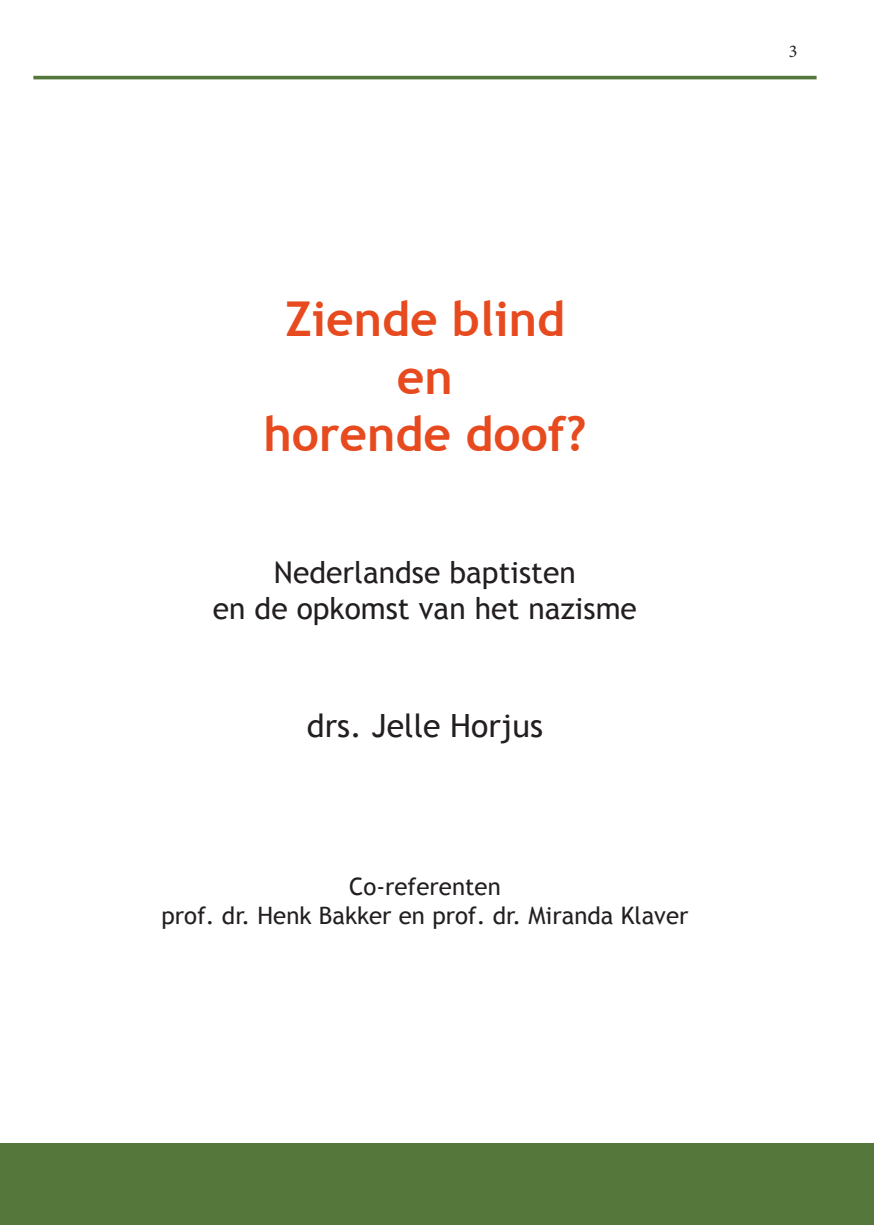
<style>
.page{position:relative;width:874px;height:1225px;background:#fff}
.page>*{position:absolute;margin:0;border:0;box-sizing:border-box;transform-origin:0 0}
.Kop{font:700 48px "Trebuchet MS";color:#e74a1e}
.t1{font:32px "Trebuchet MS";color:#231f20}
.Subkop{font:30px "Trebuchet MS";color:#231f20}
.t2{font:24px "Trebuchet MS";color:#231f20}
.t3{font:18px "Minion Pro";color:#231f20}
</style>
<div class="page">
<div style="left:0;top:1143px;width:873px;height:81px;background:#56773c"></div>
<hr style="left:33px;top:76px;width:783px;height:3px;background:#56773c">
<p class="Kop" style="left:285px;top:289px;width:281px">Ziende blind</p>
<p class="Kop" style="left:397px;top:346px;width:57px">en</p>
<p class="Kop" style="left:263px;top:404px;width:324px">horende doof?</p>
<p class="Subkop" style="left:274px;top:555px;width:303px">Nederlandse baptisten</p>
<p class="Subkop" style="left:213px;top:591px;width:425px">en de opkomst van het nazisme</p>
<p class="t1" style="left:307px;top:706px;width:238px">drs. Jelle Horjus</p>
<p class="t2" style="left:349px;top:872px;width:153px">Co-referenten</p>
<p class="t2" style="left:161px;top:901px;width:528px">prof. dr. Henk Bakker en prof. dr. Miranda Klaver</p>
<p class="t3" style="left:788px;top:40px;width:10px">3</p>
</div>
